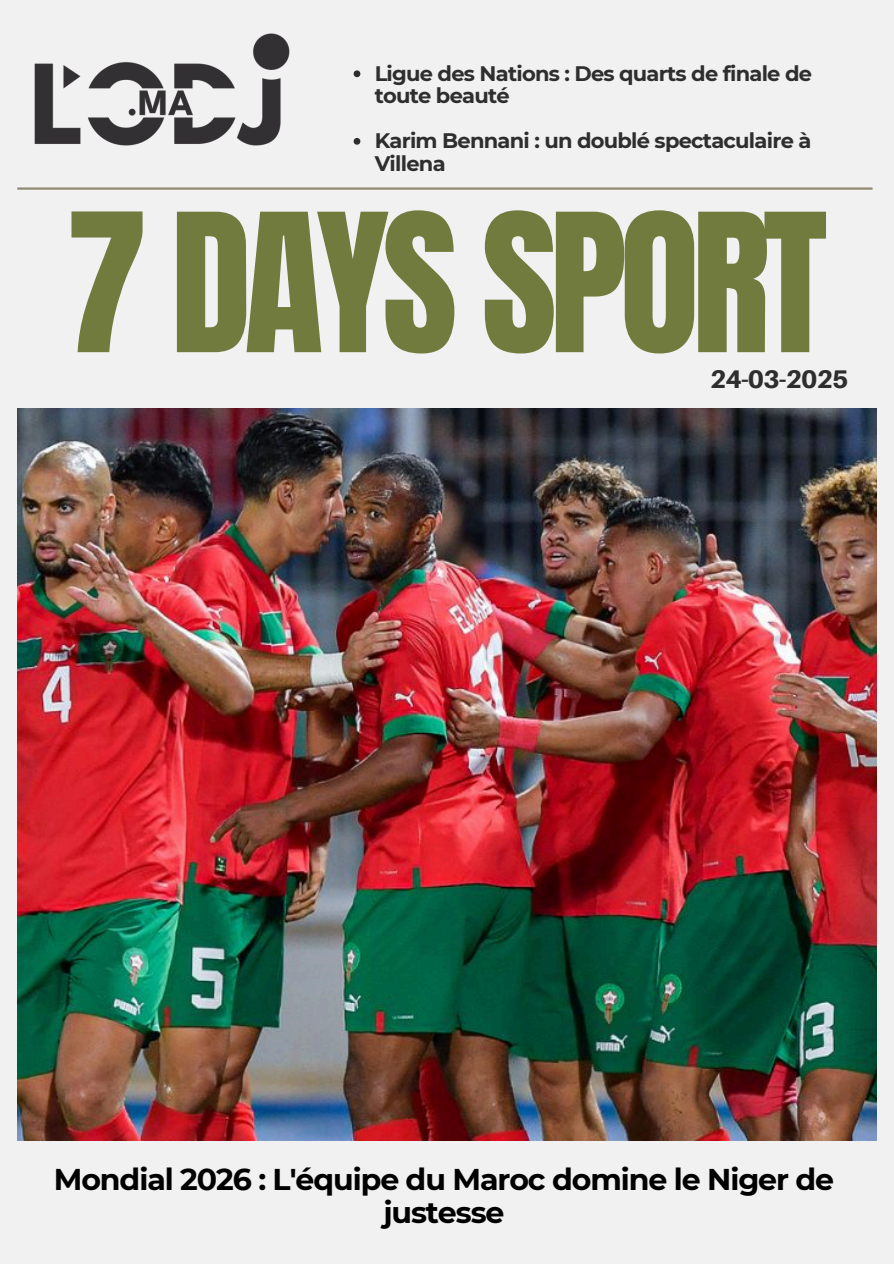
<style>
.page{position:relative;width:894px;height:1264px;background:#fff}
.page>*{position:absolute;margin:0;border:0;box-sizing:border-box;transform-origin:0 0}
.t1{font:163.5px "Anton";letter-spacing:-.045em;color:#707b3d}
.t2{font:700 30px/32.7px "Montserrat";letter-spacing:-.035em;color:#000;text-align:center}
.t3{font:800 25.5px "Aileron";letter-spacing:-.035em;color:#2e2e2e}
.t4{font:700 21px/22.5px "Montserrat";letter-spacing:-.035em;color:#2e2e2e}
</style>
<div class="page">
<div style="left:0;top:0;width:893px;height:1263px;background:#f1f1f1"></div>
<img style="left:17px;top:408px;width:859px;height:732px">
<hr style="left:17px;top:187px;width:855px;height:3px;background:#908a71">
<img style="left:34px;top:33px;width:256px;height:113px">
<svg style="left:353px;top:70px;width:7px;height:7px"></svg>
<svg style="left:353px;top:138px;width:7px;height:7px"></svg>
<p class="t4" style="left:374px;top:62px;width:439px">Ligue des Nations : Des quarts de finale de toute beauté</p>
<h1 class="t4" style="left:374px;top:129px;width:438px">Karim Bennani : un doublé spectaculaire à<br>Villena</h1>
<p class="t1" style="left:66px;top:166px;width:763px">7 DAYS SPORT</p>
<p class="t3" style="left:710px;top:363px;width:140px">24-03-2025</p>
<p class="t2" style="left:54px;top:1162px;width:781px">Mondial 2026 : L'équipe du Maroc domine le Niger de justesse</p>
</div>
